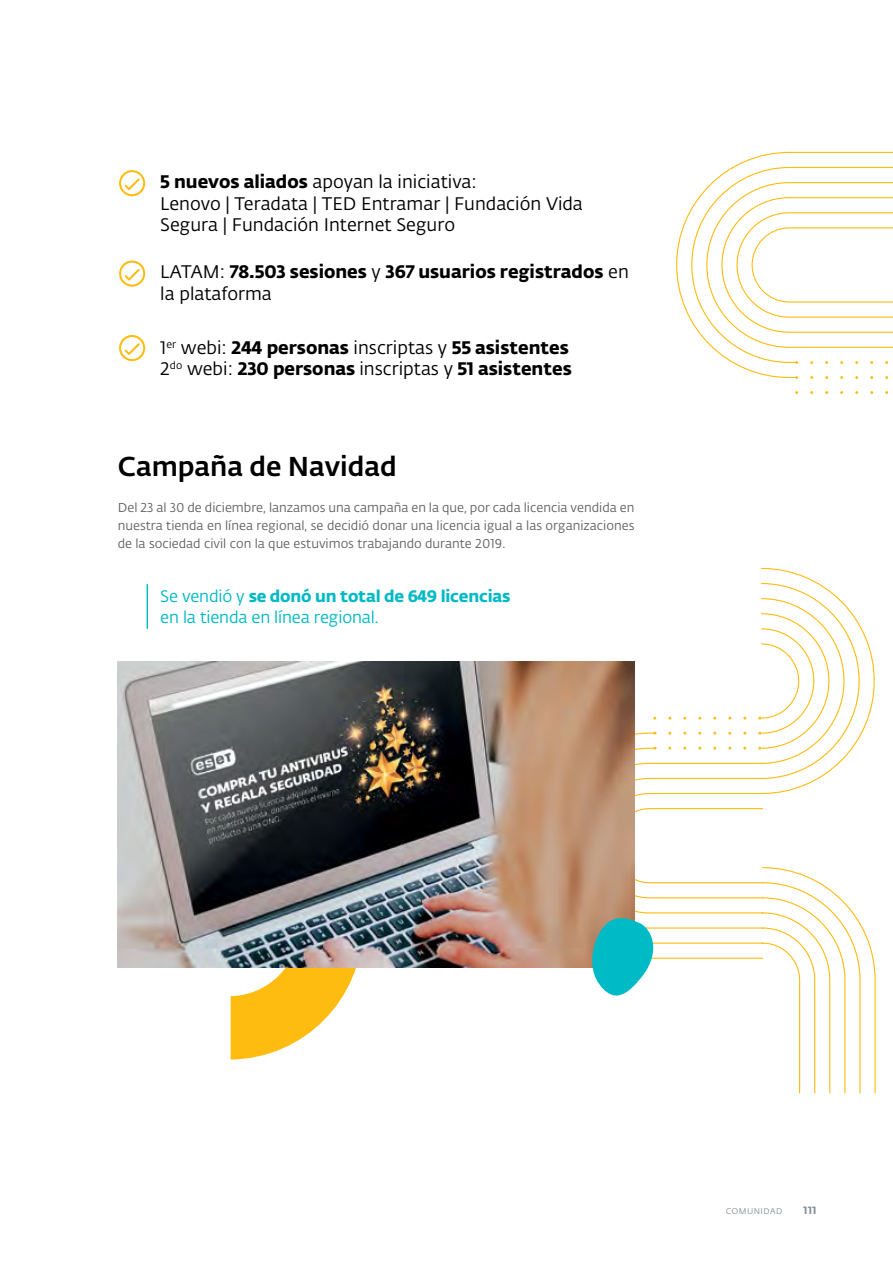
<style>
.page{position:relative;width:893px;height:1263px;background:#fff}
.page>*{position:absolute;margin:0;border:0;box-sizing:border-box;transform-origin:0 0}
.t1{font:27px "Fedra Sans Alt Pro Med LF";color:#000}
.t2{font:18px/21.6px "Fedra Sans Alt Pro Bold LF";color:#000}
.t3{font:18px/21.6px "Fedra Sans Alt Pro Book LF";color:#000}
.t4{font:16.5px "Fedra Sans Alt Pro Bold LF";letter-spacing:-.01em;color:#00bac6}
.t5{font:16.5px "Fedra Sans Alt Pro Book LF";letter-spacing:-.01em;color:#00bac6}
.t6{font:12.75px/18px "Fedra Sans Alt Pro Book LF";color:#636466;text-align:justify}
.t7{font:10.5px "Fedra Sans Alt Pro Bold LF";color:#879197}
.t8{font:8.25px "Fedra Sans Alt Pro Book LF";letter-spacing:.055em;color:#879197}
.s1{font-family:"Fedra Sans Alt Pro Bold LF"}
.s2{font-family:"Fedra Sans Alt Pro Book LF"}
</style>
<div class="page">
<svg style="left:231px;top:968px;width:125px;height:91px"></svg>
<svg style="left:536px;top:567px;width:340px;height:527px"></svg>
<svg style="left:676px;top:151px;width:217px;height:242px"></svg>
<img style="left:118px;top:662px;width:516px;height:306px">
<svg style="left:119px;top:170px;width:26px;height:26px"></svg>
<svg style="left:119px;top:261px;width:26px;height:26px"></svg>
<svg style="left:119px;top:335px;width:26px;height:26px"></svg>
<hr style="left:147px;top:584px;width:1px;height:45px;background:#00bac6">
<svg style="left:590px;top:910px;width:71px;height:86px"></svg>
<h2 class="t3" style="left:160px;top:170px;width:424px"><span class="s1">5 nuevos aliados</span> apoyan la iniciativa:<br>Lenovo | Teradata | TED Entramar | Fundación Vida<br>Segura | Fundación Internet Seguro</h2>
<h2 class="t2" style="left:160px;top:260px;width:470px"><span class="s2">LATAM:</span> 78.503 sesiones <span class="s2">y</span> 367 usuarios registrados <span class="s2">en</span></h2>
<h2 class="t3" style="left:160px;top:282px;width:113px">la plataforma</h2>
<h2 class="t2" style="left:160px;top:335px;width:413px"><span class="s2">1</span><sup>er</sup> <span class="s2">webi:</span> 244 personas <span class="s2">inscriptas y</span> 55 asistentes<br><span class="s2">2</span><sup>do</sup> <span class="s2">webi:</span> 230 personas <span class="s2">inscriptas y</span> 51 asistentes</h2>
<h1 class="t1" style="left:118px;top:446px;width:280px">Campaña de Navidad</h1>
<p class="t6" style="left:118px;top:498px;width:518px">Del 23 al 30 de diciembre, lanzamos una campaña en la que, por cada licencia vendida en nuestra tienda en línea regional, se decidió donar una licencia igual a las organizaciones de la sociedad civil con la que estuvimos trabajando durante 2019.</p>
<p class="t4" style="left:160px;top:583px;width:352px"><span class="s2">Se vendió y</span> se donó un total de 649 licencias</p>
<p class="t5" style="left:160px;top:606px;width:220px">en la tienda en línea regional.</p>
<p class="t8" style="left:726px;top:1205px;width:58px">COMUNIDAD</p>
<p class="t7" style="left:804px;top:1202px;width:14px">111</p>
</div>
